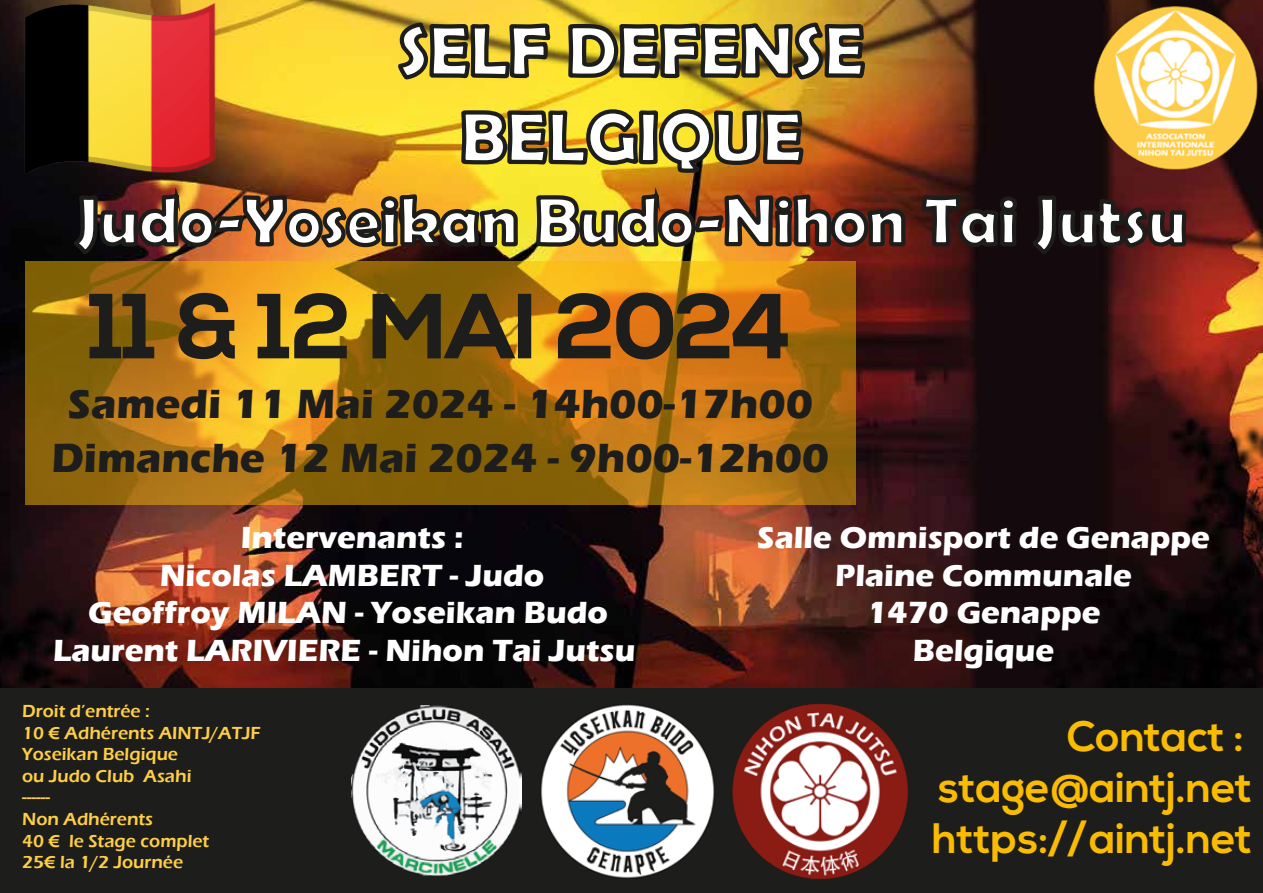
<style>
.page{position:relative;width:1263px;height:893px;background:#fff}
.page>*{position:absolute;margin:0;border:0;box-sizing:border-box;transform-origin:0 0}
.t1{font:700 90px "Nexa";color:#1d1d1b}
.t2{font:700 72px/86.4px "Berlin Sans FB Demi";color:#fff;text-align:center}
.t3{font:700 68.1px "Berlin Sans FB Demi";color:#fff}
.t4{font:700 42.45px/51px "Nexa";color:#fabb03}
.t5{font:700 42px/54px "Eras ITC";color:#1d1d1b;text-align:center}
.t6{font:700 31.5px/37.8px "Eras ITC";color:#fff;text-align:center}
.t7{font:600 18px/21.6px "Eras ITC";color:#fece46}
</style>
<div class="page">
<img style="left:0;top:0;width:1263px;height:688px">
<div style="left:0;top:688px;width:1263px;height:205px;background:#1d1d1b"></div>
<img style="left:352px;top:706px;width:170px;height:170px">
<img style="left:537px;top:699px;width:183px;height:183px">
<img style="left:728px;top:699px;width:183px;height:183px">
<img style="left:6px;top:4px;width:64px;height:170px">
<svg style="left:25px;top:262px;width:831px;height:243px;background:#ab7412"></svg>
<svg style="left:919px;top:193px;width:100px;height:56px;background:#281413"></svg>
<svg style="left:1029px;top:131px;width:160px;height:127px;background:#2d1113"></svg>
<img style="left:70px;top:0;width:838px;height:368px">
<img style="left:1090px;top:2px;width:170px;height:170px">
<h2 class="t2" style="left:399px;top:6px;width:467px">SELF DEFENSE<br>BELGIQUE</h2>
<h3 class="t3" style="left:76px;top:181px;width:1112px">Judo-Yoseikan Budo-Nihon Tai Jutsu</h3>
<h1 class="t1" style="left:90px;top:275px;width:703px">11 &amp; 12 MAI 2024</h1>
<h3 class="t5" style="left:51px;top:377px;width:779px">Samedi 11 Mai 2024 - 14h00-17h00<br>Dimanche 12 Mai 2024 - 9h00-12h00</h3>
<p class="t6" style="left:53px;top:519px;width:584px">Intervenants :<br>Nicolas LAMBERT - Judo<br>Geoffroy MILAN - Yoseikan Budo<br>Laurent LARIVIERE - Nihon Tai Jutsu</p>
<p class="t7" style="left:22px;top:700px;width:240px">Droit d’entrée :<br>10 € Adhérents AINTJ/ATJF<br>Yoseikan Belgique<br>ou Judo Club Asahi<br>------<br>Non Adhérents<br>40 € le Stage complet<br>25€ la 1/2 Journée</p>
<p class="t6" style="left:757px;top:519px;width:454px">Salle Omnisport de Genappe<br>Plaine Communale<br>1470 Genappe<br>Belgique</p>
<h3 class="t4" style="left:932px;top:713px;width:321px;text-indent:134px">Contact : stage@aintj.net https://aintj.net</h3>
</div>
